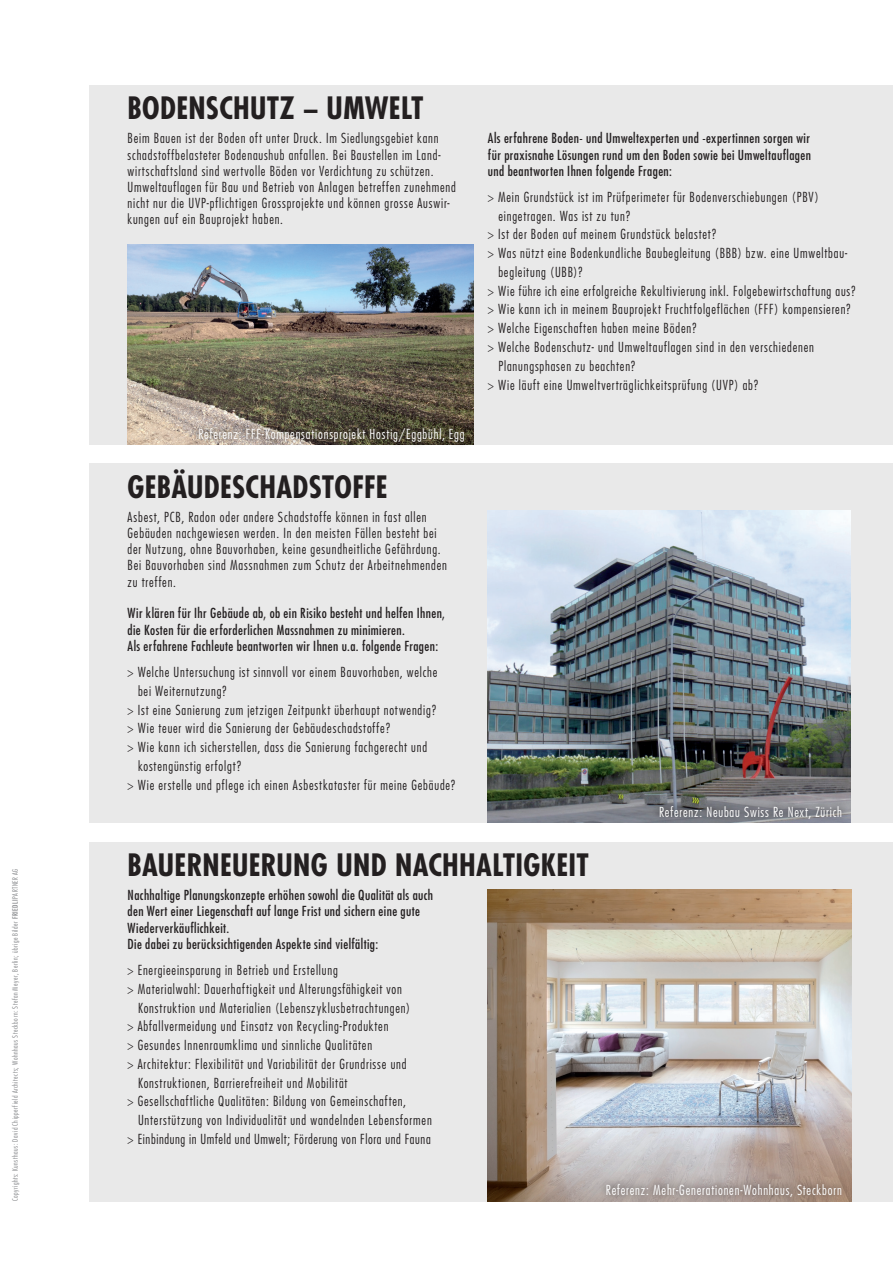
<style>
.page{position:relative;width:893px;height:1263px;background:#fff}
.page>*{position:absolute;margin:0;border:0;box-sizing:border-box;transform-origin:0 0}
.t1{font:700 condensed 30px "Futura Std";letter-spacing:.01em;color:#231f20}
.t2{font:300 condensed 13.5px/16.2px "Futura Std";letter-spacing:.06em;color:#231f20}
.t3{font:condensed 13.5px/16.2px "Futura Std";letter-spacing:.03em;color:#231f20}
.t4{font:300 condensed 13.5px "Futura Std";letter-spacing:.06em;color:#fff}
.t5{font:300 condensed 7.2px "Futura Std";letter-spacing:.075em;color:#808285}
.s1{font-weight:400}
</style>
<div class="page">
<hr style="left:0;top:85px;width:1px;height:359px;background:#231f20">
<div style="left:89px;top:85px;width:804px;height:359px;background:#e9e9e9"></div>
<div style="left:89px;top:463px;width:804px;height:360px;background:#e9e9e9"></div>
<div style="left:89px;top:842px;width:804px;height:359px;background:#e9e9e9"></div>
<img style="left:128px;top:244px;width:345px;height:200px">
<img style="left:488px;top:511px;width:362px;height:312px">
<img style="left:488px;top:889px;width:363px;height:312px">
<svg style="left:191px;top:419px;width:281px;height:27px;background:#70685a"></svg>
<svg style="left:652px;top:798px;width:197px;height:25px;background:#7d7f85"></svg>
<div style="left:598px;top:1176px;width:251px;height:28px;background:#231f20;opacity:.75"></div>
<p class="t5" style="left:11px;top:1201px;width:334px;rotate:-90deg">Copyrights: Kunsthaus: David Chipperfield Architects; Wohnhaus Steckborn: Stefan Meyer, Berlin; übrige Bilder <span class="s1">FRIEDLI</span>PARTNER AG</p>
<h1 class="t1" style="left:128px;top:90px;width:298px">BODENSCHUTZ − UMWELT</h1>
<p class="t2" style="left:128px;top:130px;width:330px">Beim Bauen ist der Boden oft unter Druck. Im Siedlungsgebiet kann schadstoffbelasteter Bodenaushub anfallen. Bei Baustellen im Land&shy;wirtschaftsland sind wertvolle Böden vor Verdichtung zu schützen.<br>Umweltauflagen für Bau und Betrieb von Anlagen betreffen zunehmend nicht nur die UVP-pflichtigen Grossprojekte und können grosse Auswir&shy;kungen auf ein Bauprojekt haben.</p>
<p class="t3" style="left:488px;top:130px;width:325px;text-align:justify">Als erfahrene Boden- und Umweltexperten und -expertinnen sorgen wir für praxisnahe Lösungen rund um den Boden sowie bei Umweltauflagen und beantworten Ihnen folgende Fragen:</p>
<p class="t2" style="left:488px;top:189px;width:332px">&gt; Mein Grundstück ist im Prüfperimeter für Bodenverschiebungen (PBV)</p>
<p class="t2" style="left:498px;top:208px;width:134px">eingetragen. Was ist zu tun?</p>
<p class="t2" style="left:488px;top:226px;width:231px">&gt; Ist der Boden auf meinem Grundstück belastet?</p>
<p class="t2" style="left:488px;top:245px;width:361px">&gt; Was nützt eine Bodenkundliche Baubegleitung (BBB) bzw. eine Umweltbau-</p>
<p class="t2" style="left:498px;top:264px;width:87px">begleitung (UBB)?</p>
<p class="t2" style="left:488px;top:283px;width:370px">&gt; Wie führe ich eine erfolgreiche Rekultivierung inkl. Folgebewirtschaftung aus?</p>
<p class="t2" style="left:488px;top:301px;width:365px">&gt; Wie kann ich in meinem Bauprojekt Fruchtfolgeflächen (FFF) kompensieren?</p>
<p class="t2" style="left:488px;top:320px;width:211px">&gt; Welche Eigenschaften haben meine Böden?</p>
<p class="t2" style="left:488px;top:339px;width:328px">&gt; Welche Bodenschutz- und Umweltauflagen sind in den verschiedenen</p>
<p class="t2" style="left:498px;top:358px;width:139px">Planungsphasen zu beachten?</p>
<p class="t2" style="left:488px;top:376px;width:272px">&gt; Wie läuft eine Umweltverträglichkeitsprüfung (UVP) ab?</p>
<p class="t4" style="left:199px;top:426px;width:268px">Referenz: FFF-Kompensationsprojekt Hostig/Eggbühl, Egg</p>
<h1 class="t1" style="left:128px;top:468px;width:262px">GEBÄUDESCHADSTOFFE</h1>
<p class="t2" style="left:128px;top:509px;width:321px">Asbest, PCB, Radon oder andere Schadstoffe können in fast allen Gebäuden nachgewiesen werden. In den meisten Fällen besteht bei der Nutzung, ohne Bauvorhaben, keine gesundheitliche Gefährdung.<br>Bei Bauvorhaben sind Massnahmen zum Schutz der Arbeitnehmenden zu treffen.</p>
<p class="t3" style="left:128px;top:605px;width:319px">Wir klären für Ihr Gebäude ab, ob ein Risiko besteht und helfen Ihnen, die Kosten für die erforderlichen Massnahmen zu minimieren.<br>Als erfahrene Fachleute beantworten wir Ihnen u.a. folgende Fragen:</p>
<p class="t2" style="left:128px;top:664px;width:311px">&gt; Welche Untersuchung ist sinnvoll vor einem Bauvorhaben, welche</p>
<p class="t2" style="left:138px;top:683px;width:91px">bei Weiternutzung?</p>
<p class="t2" style="left:128px;top:701px;width:311px">&gt; Ist eine Sanierung zum jetzigen Zeitpunkt überhaupt notwendig?</p>
<p class="t2" style="left:128px;top:720px;width:265px">&gt; Wie teuer wird die Sanierung der Gebäudeschadstoffe?</p>
<p class="t2" style="left:128px;top:739px;width:301px">&gt; Wie kann ich sicherstellen, dass die Sanierung fachgerecht und</p>
<p class="t2" style="left:138px;top:758px;width:105px">kostengünstig erfolgt?</p>
<p class="t2" style="left:128px;top:776px;width:330px">&gt; Wie erstelle und pflege ich einen Asbestkataster für meine Gebäude?</p>
<h1 class="t1" style="left:128px;top:846px;width:463px">BAUERNEUERUNG UND NACHHALTIGKEIT</h1>
<p class="t3" style="left:128px;top:887px;width:307px">Nachhaltige Planungskonzepte erhöhen sowohl die Qualität als auch den Wert einer Liegenschaft auf lange Frist und sichern eine gute Wiederverkäuflichkeit.<br>Die dabei zu berücksichtigenden Aspekte sind vielfältig:</p>
<p class="t2" style="left:128px;top:962px;width:212px">&gt; Energieeinsparung in Betrieb und Erstellung</p>
<p class="t2" style="left:128px;top:981px;width:276px">&gt; Materialwahl: Dauerhaftigkeit und Alterungsfähigkeit von</p>
<p class="t2" style="left:138px;top:999px;width:274px">Konstruktion und Materialien (Lebenszyklusbetrachtungen)</p>
<p class="t2" style="left:128px;top:1018px;width:262px">&gt; Abfallvermeidung und Einsatz von Recycling-Produkten</p>
<p class="t2" style="left:128px;top:1037px;width:246px">&gt; Gesundes Innenraumklima und sinnliche Qualitäten</p>
<p class="t2" style="left:128px;top:1056px;width:281px">&gt; Architektur: Flexibilität und Variabilität der Grundrisse und</p>
<p class="t2" style="left:138px;top:1074px;width:211px">Konstruktionen, Barrierefreiheit und Mobilität</p>
<p class="t2" style="left:128px;top:1093px;width:280px">&gt; Gesellschaftliche Qualitäten: Bildung von Gemeinschaften,</p>
<p class="t2" style="left:138px;top:1112px;width:295px">Unterstützung von Individualität und wandelnden Lebensformen</p>
<p class="t2" style="left:128px;top:1131px;width:305px">&gt; Einbindung in Umfeld und Umwelt; Förderung von Flora und Fauna</p>
<p class="t4" style="left:659px;top:804px;width:184px">Referenz: Neubau Swiss Re Next, Zürich</p>
<p class="t4" style="left:606px;top:1182px;width:237px">Referenz: Mehr-Generationen-Wohnhaus, Steckborn</p>
</div>
